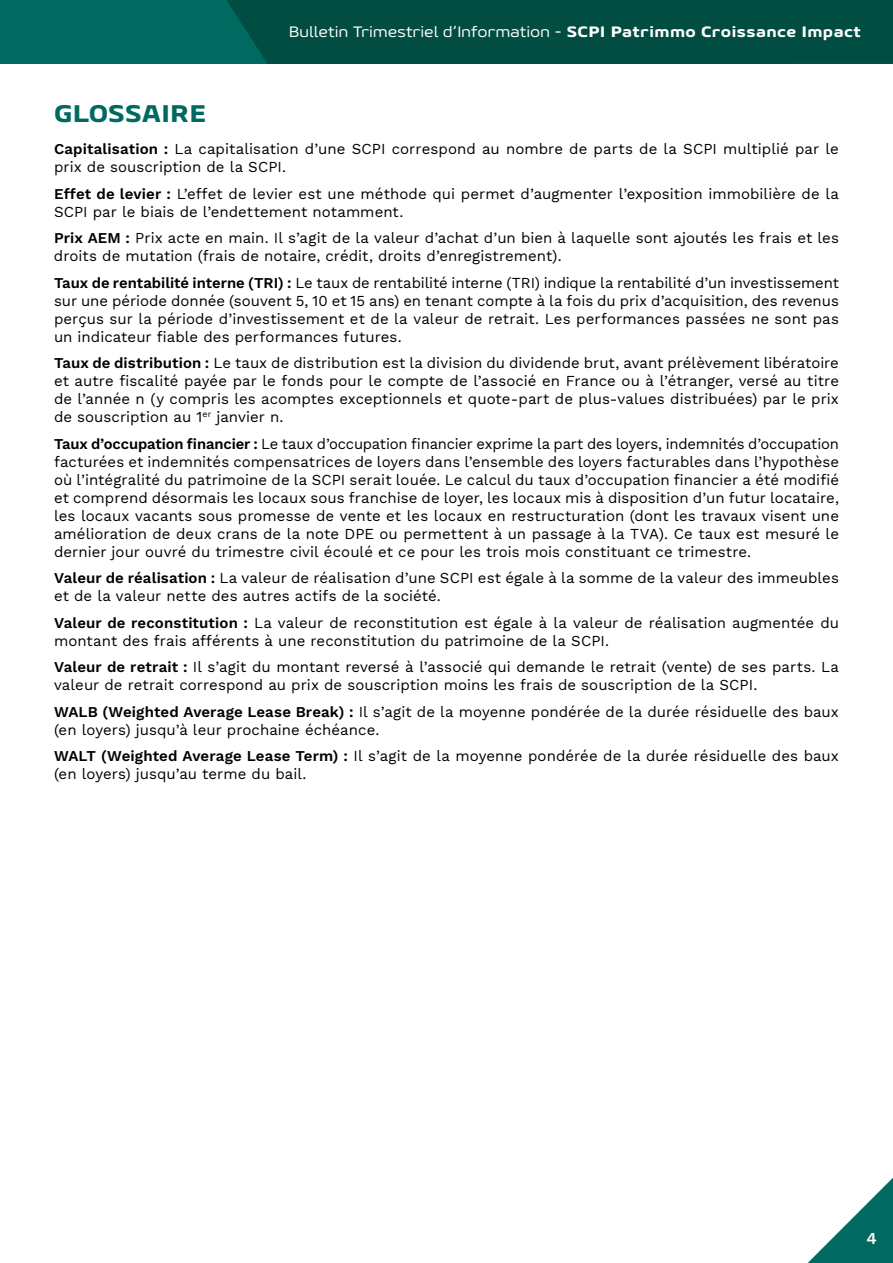
<style>
.page{position:relative;width:893px;height:1263px;background:#fff}
.page>*{position:absolute;margin:0;border:0;box-sizing:border-box;transform-origin:0 0}
.t1{font:800 24px "Geon Expanded";color:#006a60}
.t2{font:15px/18px "Work Sans";letter-spacing:.005em;color:#000}
.t3{font:15px "Geon Expanded";letter-spacing:.02em;color:#fff}
.s1{font-weight:800}
.s2{font-weight:600}
</style>
<div class="page">
<div style="left:0;top:0;width:893px;height:64px;background:#006a60"></div>
<div style="left:227px;top:0;width:666px;height:64px;background:#024d41"></div>
<svg style="left:807px;top:1177px;width:86px;height:86px"></svg>
<p class="t3" style="left:289px;top:22px;width:573px">Bulletin Trimestriel d’Information - <span class="s1">SCPI Patrimmo Croissance Impact</span></p>
<h1 class="t1" style="left:54px;top:97px;width:154px">GLOSSAIRE</h1>
<p class="t2" style="left:54px;top:140px;width:786px"><span class="s2">Capitalisation :</span> La capitalisation d’une SCPI correspond au nombre de parts de la SCPI multiplié par le prix de souscription de la SCPI.</p>
<p class="t2" style="left:54px;top:184px;width:786px"><span class="s2">Effet de levier :</span> L’effet de levier est une méthode qui permet d’augmenter l’exposition immobilière de la<br>SCPI par le biais de l’endettement notamment.</p>
<p class="t2" style="left:54px;top:229px;width:786px"><span class="s2">Prix AEM :</span> Prix acte en main. Il s’agit de la valeur d’achat d’un bien à laquelle sont ajoutés les frais et les droits de mutation (frais de notaire, crédit, droits d’enregistrement).</p>
<p class="t2" style="left:54px;top:273px;width:786px;text-align:justify"><span class="s2">Taux de rentabilité interne (TRI) :</span> Le taux de rentabilité interne (TRI) indique la rentabilité d’un investissement sur une période donnée (souvent 5, 10 et 15 ans) en tenant compte à la fois du prix d’acquisition, des revenus perçus sur la période d’investissement et de la valeur de retrait. Les performances passées ne sont pas un indicateur fiable des performances futures.</p>
<p class="t2" style="left:54px;top:354px;width:786px;text-align:justify"><span class="s2">Taux de distribution :</span> Le taux de distribution est la division du dividende brut, avant prélèvement libératoire et autre fiscalité payée par le fonds pour le compte de l’associé en France ou à l’étranger, versé au titre de l’année n (y compris les acomptes exceptionnels et quote-part de plus-values distribuées) par le prix de souscription au 1<sup>er</sup> janvier n.</p>
<p class="t2" style="left:54px;top:434px;width:787px;text-align:justify"><span class="s2">Taux d’occupation financier :</span> Le taux d’occupation financier exprime la part des loyers, indemnités d’occupation facturées et indemnités compensatrices de loyers dans l’ensemble des loyers facturables dans l’hypothèse où l’intégralité du patrimoine de la SCPI serait louée. Le calcul du taux d’occupation financier a été modifié et comprend désormais les locaux sous franchise de loyer, les locaux mis à disposition d’un futur locataire, les locaux vacants sous promesse de vente et les locaux en restructuration (dont les travaux visent une amélioration de deux crans de la note DPE ou permettent à un passage à la TVA). Ce taux est mesuré le dernier jour ouvré du trimestre civil écoulé et ce pour les trois mois constituant ce trimestre.</p>
<p class="t2" style="left:54px;top:569px;width:786px"><span class="s2">Valeur de réalisation :</span> La valeur de réalisation d’une SCPI est égale à la somme de la valeur des immeubles et de la valeur nette des autres actifs de la société.</p>
<p class="t2" style="left:54px;top:613px;width:786px"><span class="s2">Valeur de reconstitution :</span> La valeur de reconstitution est égale à la valeur de réalisation augmentée du montant des frais afférents à une reconstitution du patrimoine de la SCPI.</p>
<p class="t2" style="left:54px;top:658px;width:786px"><span class="s2">Valeur de retrait :</span> Il s’agit du montant reversé à l’associé qui demande le retrait (vente) de ses parts. La valeur de retrait correspond au prix de souscription moins les frais de souscription de la SCPI.</p>
<p class="t2" style="left:54px;top:702px;width:786px"><span class="s2">WALB (Weighted Average Lease Break) :</span> Il s’agit de la moyenne pondérée de la durée résiduelle des baux (en loyers) jusqu’à leur prochaine échéance.</p>
<p class="t2" style="left:54px;top:747px;width:786px"><span class="s2">WALT (Weighted Average Lease Term) :</span> Il s’agit de la moyenne pondérée de la durée résiduelle des baux (en loyers) jusqu’au terme du bail.</p>
</div>
